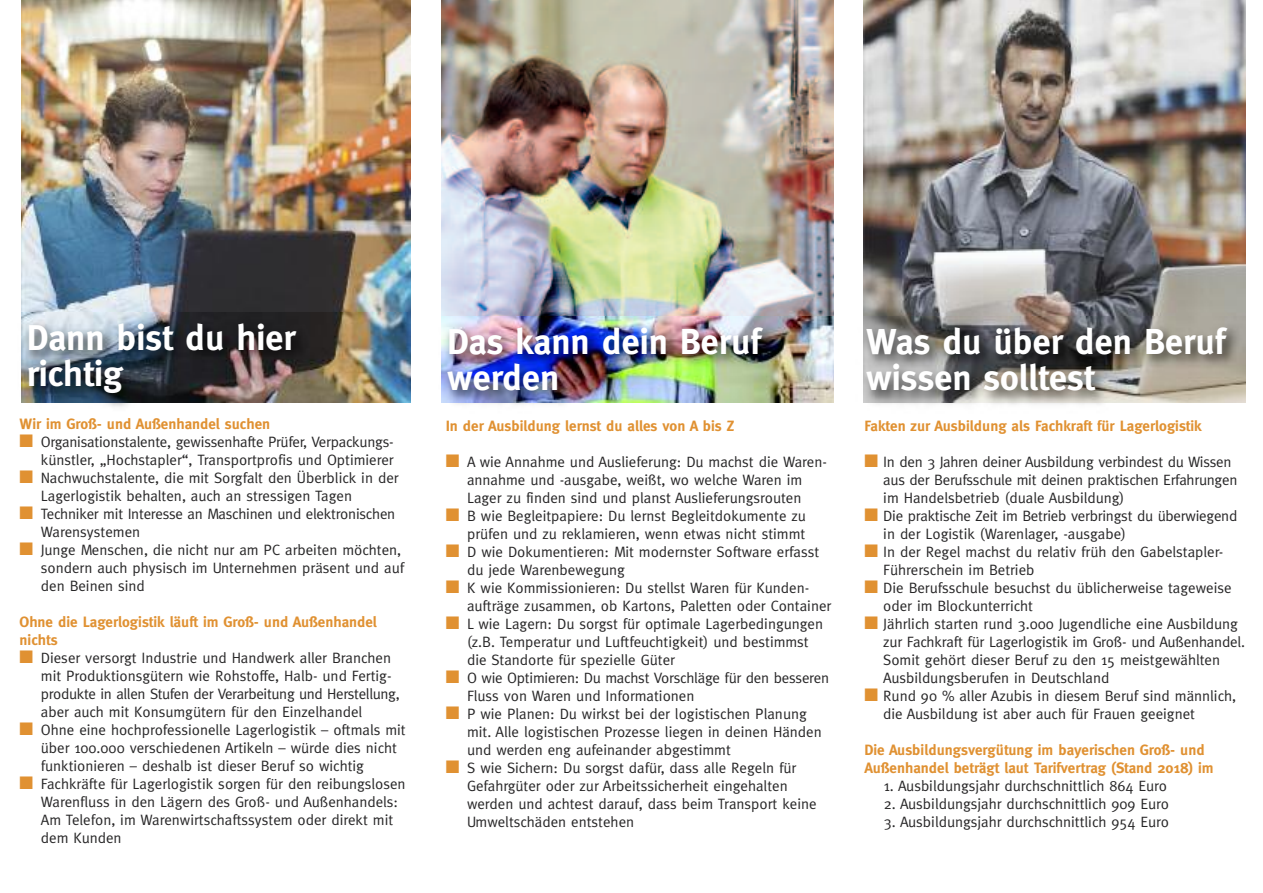
<style>
.page{position:relative;width:1263px;height:893px;background:#fff}
.page>*{position:absolute;margin:0;border:0;box-sizing:border-box;transform-origin:0 0}
.t1{font:700 36px/36px "Meta";color:#fff}
.t2{font:15px/18px "Meta";color:#272627}
.t3{font:700 15px/18px "Meta";color:#e09132}
.s1{color:#e09132}
</style>
<div class="page">
<img style="left:863px;top:0;width:383px;height:317px">
<img style="left:441px;top:0;width:392px;height:317px">
<img style="left:21px;top:0;width:389px;height:312px">
<img style="left:21px;top:312px;width:389px;height:91px">
<img style="left:441px;top:317px;width:805px;height:88px">
<img style="left:441px;top:317px;width:392px;height:85px">
<img style="left:863px;top:317px;width:383px;height:85px">
<h1 class="t1" style="left:27px;top:319px;width:270px">Dann bist du hier richtig</h1>
<h1 class="t1" style="left:447px;top:324px;width:315px">Das kann dein Beruf werden</h1>
<h1 class="t1" style="left:866px;top:324px;width:360px">Was du über den Beruf wissen solltest</h1>
<p class="t3" style="left:20px;top:415px;width:252px">Wir im Groß- und Außenhandel suchen</p>
<p class="t2" style="left:20px;top:433px;width:376px;text-align:right"><span class="s1">■</span> Organisationstalente, gewissenhafte Prüfer, Verpackungs&shy;künstler, „Hochstapler“, Transportprofis und Optimierer</p>
<p class="t2" style="left:41px;top:469px;width:359px;text-indent:-21px"><span class="s1">■</span> Nachwuchstalente, die mit Sorgfalt den Überblick in der<br>Lagerlogistik behalten, auch an stressigen Tagen</p>
<p class="t2" style="left:41px;top:505px;width:356px;text-indent:-21px"><span class="s1">■</span> Techniker mit Interesse an Maschinen und elektronischen<br>Warensystemen</p>
<p class="t2" style="left:41px;top:541px;width:365px;text-indent:-21px"><span class="s1">■</span> Junge Menschen, die nicht nur am PC arbeiten möchten, sondern auch physisch im Unternehmen präsent und auf den Beinen sind</p>
<p class="t3" style="left:20px;top:613px;width:359px">Ohne die Lagerlogistik läuft im Groß- und Außenhandel nichts</p>
<p class="t2" style="left:41px;top:649px;width:360px;text-indent:-21px"><span class="s1">■</span> Dieser versorgt Industrie und Handwerk aller Branchen mit Produktionsgütern wie Rohstoffe, Halb- und Fertig&shy;produkte in allen Stufen der Verarbeitung und Herstellung, aber auch mit Konsumgütern für den Einzelhandel</p>
<p class="t2" style="left:41px;top:721px;width:366px;text-indent:-21px"><span class="s1">■</span> Ohne eine hochprofessionelle Lagerlogistik – oftmals mit über 100.000 verschiedenen Artikeln – würde dies nicht funktionieren – deshalb ist dieser Beruf so wichtig</p>
<p class="t2" style="left:41px;top:775px;width:366px;text-indent:-21px"><span class="s1">■</span> Fachkräfte für Lagerlogistik sorgen für den reibungslosen Warenfluss in den Lägern des Groß- und Außenhandels:<br>Am Telefon, im Warenwirtschaftssystem oder direkt mit dem Kunden</p>
<p class="t3" style="left:446px;top:417px;width:290px">In der Ausbildung lernst du alles von A bis Z</p>
<p class="t2" style="left:446px;top:453px;width:383px;text-align:center"><span class="s1">■</span> A wie Annahme und Auslieferung: Du machst die Waren&shy;annahme und -ausgabe, weißt, wo welche Waren im<br>Lager zu finden sind und planst Auslieferungsrouten</p>
<p class="t2" style="left:446px;top:507px;width:362px;text-align:right"><span class="s1">■</span> B wie Begleitpapiere: Du lernst Begleitdokumente zu prüfen und zu reklamieren, wenn etwas nicht stimmt</p>
<p class="t2" style="left:467px;top:543px;width:354px;text-indent:-21px"><span class="s1">■</span> D wie Dokumentieren: Mit modernster Software erfasst du jede Warenbewegung</p>
<p class="t2" style="left:467px;top:579px;width:366px;text-indent:-21px"><span class="s1">■</span> K wie Kommissionieren: Du stellst Waren für Kunden&shy;aufträge zusammen, ob Kartons, Paletten oder Container</p>
<p class="t2" style="left:467px;top:615px;width:358px;text-indent:-21px"><span class="s1">■</span> L wie Lagern: Du sorgst für optimale Lagerbedingungen (z.B. Temperatur und Luftfeuchtigkeit) und bestimmst die Standorte für spezielle Güter</p>
<p class="t2" style="left:467px;top:669px;width:363px;text-indent:-21px"><span class="s1">■</span> O wie Optimieren: Du machst Vorschläge für den besseren<br>Fluss von Waren und Informationen</p>
<p class="t2" style="left:467px;top:705px;width:356px;text-indent:-21px"><span class="s1">■</span> P wie Planen: Du wirkst bei der logistischen Planung mit. Alle logistischen Prozesse liegen in deinen Händen und werden eng aufeinander abgestimmt</p>
<p class="t2" style="left:467px;top:759px;width:351px;text-indent:-21px"><span class="s1">■</span> S wie Sichern: Du sorgst dafür, dass alle Regeln für Gefahrgüter oder zur Arbeitssicherheit eingehalten werden und achtest darauf, dass beim Transport keine Umweltschäden entstehen</p>
<p class="t3" style="left:864px;top:417px;width:339px">Fakten zur Ausbildung als Fachkraft für Lagerlogistik</p>
<p class="t2" style="left:883px;top:453px;width:356px;text-indent:-19px"><span class="s1">■</span> In den 3 Jahren deiner Ausbildung verbindest du Wissen aus der Berufsschule mit deinen praktischen Erfahrungen im Handelsbetrieb (duale Ausbildung)</p>
<p class="t2" style="left:883px;top:507px;width:356px;text-indent:-19px"><span class="s1">■</span> Die praktische Zeit im Betrieb verbringst du überwiegend in der Logistik (Warenlager, -ausgabe)</p>
<p class="t2" style="left:883px;top:543px;width:341px;text-indent:-19px"><span class="s1">■</span> In der Regel machst du relativ früh den Gabelstapler-<br>Führerschein im Betrieb</p>
<p class="t2" style="left:883px;top:579px;width:350px;text-indent:-19px"><span class="s1">■</span> Die Berufsschule besuchst du üblicherweise tageweise oder im Blockunterricht</p>
<p class="t2" style="left:883px;top:615px;width:363px;text-indent:-19px"><span class="s1">■</span> Jährlich starten rund 3.000 Jugendliche eine Ausbildung zur Fachkraft für Lagerlogistik im Groß- und Außenhandel.<br>Somit gehört dieser Beruf zu den 15 meistgewählten Ausbildungsberufen in Deutschland</p>
<p class="t2" style="left:883px;top:687px;width:354px;text-indent:-19px"><span class="s1">■</span> Rund 90 % aller Azubis in diesem Beruf sind männlich, die Ausbildung ist aber auch für Frauen geeignet</p>
<p class="t3" style="left:864px;top:741px;width:351px">Die Ausbildungsvergütung im bayerischen Groß- und<br>Außenhandel beträgt laut Tarifvertrag (Stand 2018) im</p>
<p class="t2" style="left:884px;top:777px;width:285px">1. Ausbildungsjahr durchschnittlich 864 Euro</p>
<p class="t2" style="left:884px;top:795px;width:287px">2. Ausbildungsjahr durchschnittlich 909 Euro</p>
<p class="t2" style="left:884px;top:813px;width:287px">3. Ausbildungsjahr durchschnittlich 954 Euro</p>
</div>
